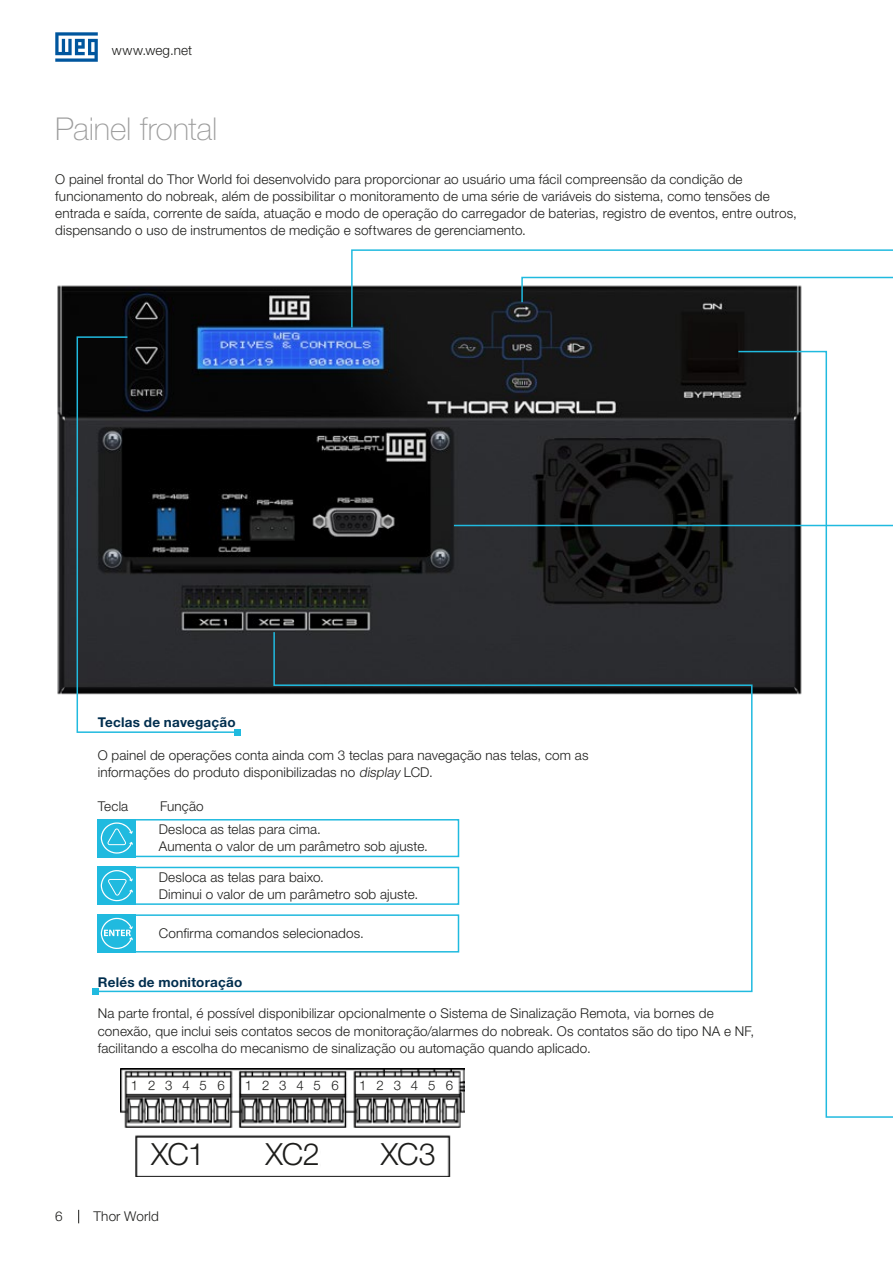
<style>
.page{position:relative;width:893px;height:1263px;background:#fff}
.page>*{position:absolute;margin:0;border:0;box-sizing:border-box;transform-origin:0 0}
.t1{font:100 31.5px "Helvetica Neue LT Pro";letter-spacing:-.005em;color:#9d9d9d}
.t2{font:300 30.6px "Helvetica Neue LT Pro";letter-spacing:-.035em;color:#1d1d1b}
.t3{font:300 13.5px/17px "Helvetica Neue LT Pro";letter-spacing:.01em;color:#1d1d1b}
.t4{font:700 13.5px "Helvetica Neue LT Pro";letter-spacing:.015em;color:#002e4e}
.t5{font:300 13.2px "Helvetica Neue LT Pro";letter-spacing:.745em;color:#1d1d1b}
.s1{font-style:italic}
</style>
<div class="page">
<svg style="left:78px;top:1210px;width:1px;height:13px"></svg>
<svg style="left:55px;top:32px;width:43px;height:30px"></svg>
<img style="left:57px;top:285px;width:745px;height:410px">
<svg style="left:76px;top:336px;width:163px;height:397px;background:#191e24"></svg>
<svg style="left:350px;top:249px;width:543px;height:80px"></svg>
<svg style="left:521px;top:276px;width:372px;height:28px"></svg>
<svg style="left:737px;top:350px;width:156px;height:768px"></svg>
<svg style="left:452px;top:524px;width:441px;height:193px"></svg>
<svg style="left:94px;top:631px;width:659px;height:362px"></svg>
<svg style="left:93px;top:988px;width:6px;height:6px"></svg>
<svg style="left:98px;top:819px;width:38px;height:38px"></svg>
<svg style="left:98px;top:867px;width:38px;height:38px"></svg>
<svg style="left:98px;top:914px;width:38px;height:38px"></svg>
<img style="left:121px;top:1068px;width:344px;height:108px">
<div style="left:151px;top:1143px;width:55px;height:25px;background:#fff"></div>
<div style="left:265px;top:1143px;width:55px;height:25px;background:#fff"></div>
<div style="left:381px;top:1143px;width:59px;height:25px;background:#fff"></div>
<div style="left:131px;top:1080px;width:7px;height:10px;background:#fff"></div>
<div style="left:245px;top:1080px;width:7px;height:10px;background:#fff"></div>
<div style="left:359px;top:1080px;width:8px;height:10px;background:#fff"></div>
<div style="left:148px;top:1080px;width:7px;height:10px;background:#fff"></div>
<div style="left:262px;top:1080px;width:7px;height:10px;background:#fff"></div>
<div style="left:377px;top:1080px;width:7px;height:10px;background:#fff"></div>
<div style="left:165px;top:1080px;width:8px;height:10px;background:#fff"></div>
<div style="left:279px;top:1080px;width:8px;height:10px;background:#fff"></div>
<div style="left:394px;top:1080px;width:7px;height:10px;background:#fff"></div>
<div style="left:182px;top:1080px;width:8px;height:10px;background:#fff"></div>
<div style="left:296px;top:1080px;width:8px;height:10px;background:#fff"></div>
<div style="left:411px;top:1080px;width:7px;height:10px;background:#fff"></div>
<div style="left:200px;top:1080px;width:7px;height:10px;background:#fff"></div>
<div style="left:314px;top:1080px;width:7px;height:10px;background:#fff"></div>
<div style="left:428px;top:1080px;width:7px;height:10px;background:#fff"></div>
<div style="left:217px;top:1080px;width:8px;height:10px;background:#fff"></div>
<div style="left:331px;top:1080px;width:8px;height:10px;background:#fff"></div>
<div style="left:446px;top:1080px;width:7px;height:10px;background:#fff"></div>
<p class="t3" style="left:112px;top:42px;width:82px">www.weg.net</p>
<h1 class="t1" style="left:55px;top:110px;width:164px">Painel frontal</h1>
<p class="t3" style="left:55px;top:170px;width:743px">O painel frontal do Thor World foi desenvolvido para proporcionar ao usuário uma fácil compreensão da condição de funcionamento do nobreak, além de possibilitar o monitoramento de uma série de variáveis do sistema, como tensões de entrada e saída, corrente de saída, atuação e modo de operação do carregador de baterias, registro de eventos, entre outros, dispensando o uso de instrumentos de medição e softwares de gerenciamento.</p>
<p class="t4" style="left:98px;top:714px;width:139px">Teclas de navegação</p>
<p class="t3" style="left:98px;top:746px;width:492px">O painel de operações conta ainda com 3 teclas para navegação nas telas, com as informações do produto disponibilizadas no <span class="s1">display</span> LCD.</p>
<p class="t3" style="left:98px;top:797px;width:32px">Tecla</p>
<p class="t3" style="left:160px;top:797px;width:45px">Função</p>
<p class="t3" style="left:159px;top:821px;width:271px">Desloca as telas para cima.<br>Aumenta o valor de um parâmetro sob ajuste.</p>
<p class="t3" style="left:159px;top:868px;width:261px">Desloca as telas para baixo.<br>Diminui o valor de um parâmetro sob ajuste.</p>
<p class="t3" style="left:159px;top:925px;width:207px">Confirma comandos selecionados.</p>
<p class="t4" style="left:98px;top:973px;width:146px">Relés de monitoração</p>
<p class="t3" style="left:98px;top:1005px;width:658px">Na parte frontal, é possível disponibilizar opcionalmente o Sistema de Sinalização Remota, via bornes de conexão, que inclui seis contatos secos de monitoração/alarmes do nobreak. Os contatos são do tipo NA e NF, facilitando a escolha do mecanismo de sinalização ou automação quando aplicado.</p>
<p class="t5" style="left:131px;top:1077px;width:95px">123456</p>
<p class="t5" style="left:245px;top:1077px;width:95px">123456</p>
<p class="t5" style="left:359px;top:1077px;width:95px">123456</p>
<h2 class="t2" style="left:151px;top:1136px;width:55px">XC1</h2>
<h2 class="t2" style="left:265px;top:1136px;width:56px">XC2</h2>
<h2 class="t2" style="left:381px;top:1136px;width:56px">XC3</h2>
<p class="t3" style="left:55px;top:1208px;width:9px">6</p>
<p class="t3" style="left:94px;top:1208px;width:67px">Thor World</p>
</div>
